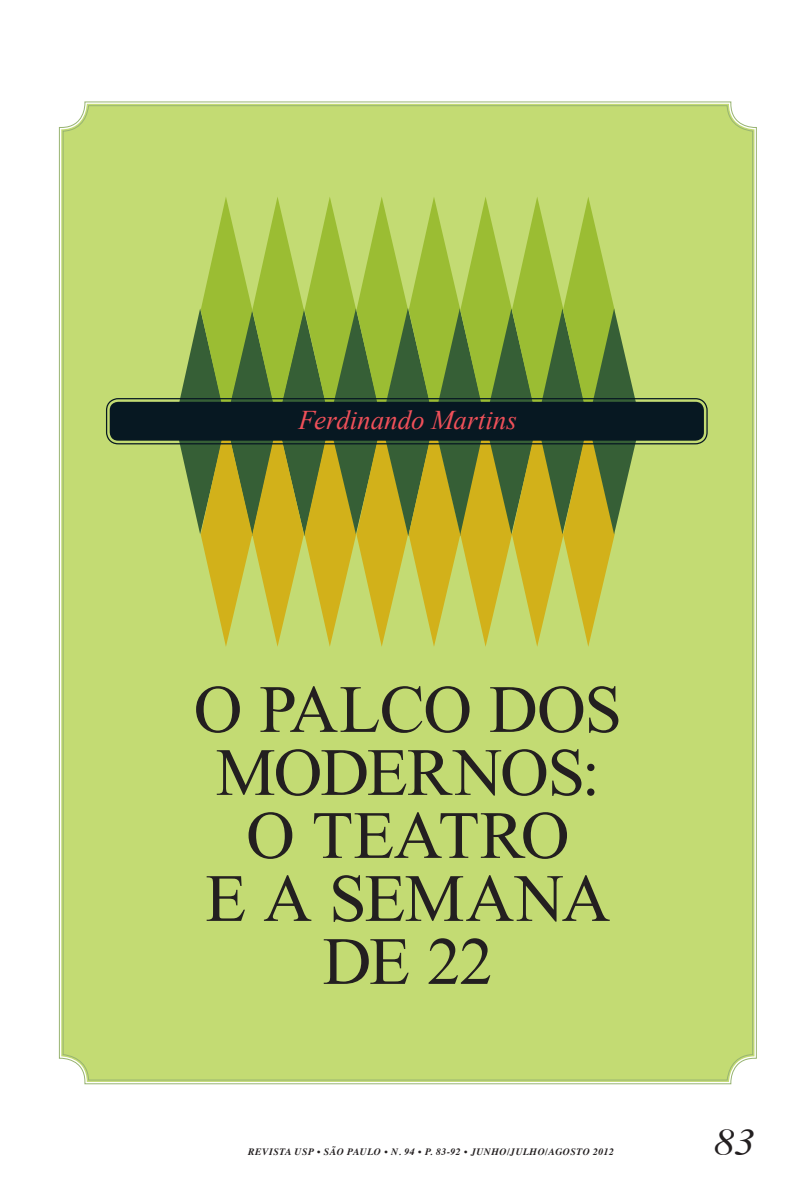
<style>
.page{position:relative;width:803px;height:1186px;background:#fff}
.page>*{position:absolute;margin:0;border:0;box-sizing:border-box;transform-origin:0 0}
.t1{font:67.5px/63px "Times New Roman";letter-spacing:-.015em;color:#231f20;text-align:center}
.t2{font:italic 37.5px "Times";color:#231f20;scale:1.1 1}
.t3{font:italic 27px "Times New Roman";color:#ef5059}
.t4{font:italic 700 9.75px "Times";letter-spacing:.05em;color:#231f20}
</style>
<div class="page">
<div style="left:59px;top:101px;width:698px;height:983px;background:#c3db73"></div>
<svg style="left:175px;top:196px;width:465px;height:451px;background:#a2b243"></svg>
<div style="left:110px;top:402px;width:594px;height:38px;background:#071822;border-radius:9px"></div>
<div style="left:106px;top:398px;width:602px;height:46px;border:1px solid #071822;border-radius:12px"></div>
<div style="left:112px;top:404px;width:589px;height:34px;border:1px solid #071822;border-radius:5px"></div>
<h3 class="t3" style="left:299px;top:401px;width:220px">Ferdinando Martins</h3>
<h1 class="t1" style="left:194px;top:676px;width:430px">O PALCO DOS<br>MODERNOS:<br>O TEATRO<br>E A SEMANA<br>DE 22</h1>
<p class="t4" style="left:248px;top:1142px;width:367px">REVISTA USP • SÃO PAULO • N. 94 • P. 83-92 • JUNHO/JULHO/AGOSTO 2012</p>
<h2 class="t2" style="left:714px;top:1109px;width:39px">83</h2>
</div>
